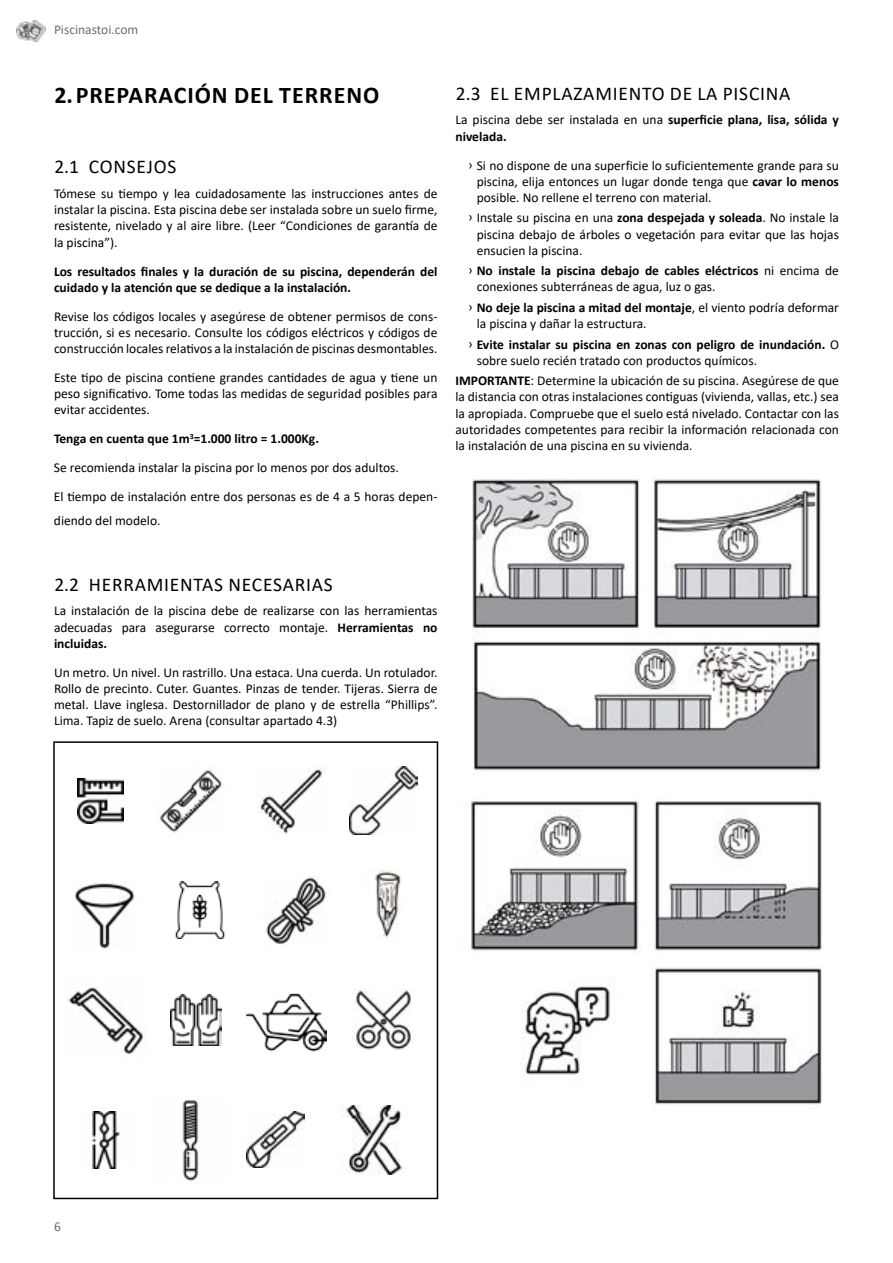
<style>
.page{position:relative;width:893px;height:1263px;background:#fff}
.page>*{position:absolute;margin:0;border:0;box-sizing:border-box;transform-origin:0 0}
.t1{font:700 24px "Calibri";letter-spacing:.04em;color:#000}
.t2{font:19.5px "Calibri";letter-spacing:.04em;color:#000}
.t3{font:13.5px/16.2px "Calibri";color:#000;text-align:justify}
.t4{font:700 13.5px/16.2px "Calibri";color:#000}
.t5{font:13.5px "Calibri";color:#6d6e71}
.s1{font-weight:700}
.s2{font-weight:400}
</style>
<div class="page">
<img style="left:16px;top:20px;width:29px;height:22px">
<div style="left:53px;top:741px;width:385px;height:458px;border:2px solid #000"></div>
<img style="left:472px;top:478px;width:349px;height:293px">
<img style="left:471px;top:801px;width:351px;height:304px">
<img style="left:170px;top:994px;width:52px;height:51px">
<img style="left:346px;top:1106px;width:56px;height:68px">
<img style="left:175px;top:882px;width:50px;height:56px">
<img style="left:78px;top:778px;width:45px;height:45px">
<img style="left:246px;top:1111px;width:59px;height:57px">
<img style="left:264px;top:877px;width:62px;height:67px">
<img style="left:74px;top:883px;width:61px;height:66px">
<img style="left:375px;top:869px;width:26px;height:68px">
<img style="left:352px;top:990px;width:60px;height:60px">
<img style="left:180px;top:1100px;width:19px;height:80px">
<img style="left:156px;top:768px;width:67px;height:65px">
<img style="left:350px;top:767px;width:68px;height:68px">
<img style="left:91px;top:1112px;width:33px;height:56px">
<img style="left:260px;top:767px;width:62px;height:67px">
<img style="left:68px;top:987px;width:77px;height:68px">
<img style="left:247px;top:993px;width:80px;height:59px">
<p class="t5" style="left:54px;top:23px;width:86px">Piscinastoi.com</p>
<h1 class="t1" style="left:54px;top:83px;width:326px">2. PreParaciÓn del terreno</h1>
<h2 class="t2" style="left:54px;top:153px;width:124px">2.1 CONSEJOS</h2>
<p class="t3" style="left:54px;top:185px;width:385px">Tómese su tiempo y lea cuidadosamente las instrucciones antes de instalar la piscina. Esta piscina debe ser instalada sobre un suelo firme, resistente, nivelado y al aire libre. (Leer “Condiciones de garantía de la piscina”).</p>
<p class="t4" style="left:54px;top:263px;width:385px">Los resultados finales y la duración de su piscina, dependerán del cuidado y la atención que se dedique a la instalación.</p>
<p class="t3" style="left:54px;top:308px;width:385px">Revise los códigos locales y asegúrese de obtener permisos de cons&shy;trucción, si es necesario. Consulte los códigos eléctricos y códigos de construcción locales relativos a la instalación de piscinas desmontables.</p>
<p class="t3" style="left:54px;top:369px;width:385px">Este tipo de piscina contiene grandes cantidades de agua y tiene un peso significativo. Tome todas las medidas de seguridad posibles para evitar accidentes.</p>
<p class="t3" style="left:54px;top:425px;width:385px;line-height:29px;text-align:left"><span class="s1">tenga en cuenta que 1m</span><sup>3</sup><span class="s1">=1.000 litro = 1.000Kg.<br></span>Se recomienda instalar la piscina por lo menos por dos adultos.<br>El tiempo de instalación entre dos personas es de 4 a 5 horas depen-</p>
<p class="t3" style="left:54px;top:512px;width:108px">diendo del modelo.</p>
<h2 class="t2" style="left:456px;top:80px;width:336px">2.3 EL EMPLAZAMIENTO DE LA PISCINA</h2>
<p class="t4" style="left:455px;top:112px;width:385px"><span class="s2">La piscina debe ser instalada en una</span> superficie plana, lisa, sólida y nivelada.</p>
<p class="t3" style="left:477px;top:157px;width:364px;text-indent:-9px">ͧ Si no dispone de una superficie lo suficientemente grande para su piscina, elija entonces un lugar donde tenga que <span class="s1">cavar lo menos </span>posible. No rellene el terreno con material.</p>
<p class="t3" style="left:477px;top:209px;width:364px;text-indent:-8px">ͧ Instale su piscina en una <span class="s1">zona despejada y soleada</span>. No instale la piscina debajo de árboles o vegetación para evitar que las hojas ensucien la piscina.</p>
<p class="t3" style="left:477px;top:262px;width:364px;text-indent:-9px">ͧ <span class="s1">no instale la piscina debajo de cables eléctricos</span> ni encima de conexiones subterráneas de agua, luz o gas.</p>
<p class="t3" style="left:477px;top:299px;width:364px;text-indent:-9px">ͧ <span class="s1">no deje la piscina a mitad del montaje</span>, el viento podría deformar la piscina y dañar la estructura.</p>
<p class="t4" style="left:477px;top:336px;width:364px;text-indent:-9px"><span class="s2">ͧ</span> evite instalar su piscina en zonas con peligro de inundación. <span class="s2">O sobre suelo recién tratado con productos químicos.</span></p>
<p class="t3" style="left:455px;top:373px;width:385px"><span class="s1">iMPortante</span>: Determine la ubicación de su piscina. Asegúrese de que la distancia con otras instalaciones contiguas (vivienda, vallas, etc.) sea la apropiada. Compruebe que el suelo está nivelado. Contactar con las autoridades competentes para recibir la información relacionada con la instalación de una piscina en su vivienda.</p>
<h2 class="t2" style="left:54px;top:571px;width:280px">2.2 HERRAMIENTAS NECESARIAS</h2>
<p class="t3" style="left:54px;top:603px;width:385px">La instalación de la piscina debe de realizarse con las herramientas adecuadas para asegurarse correcto montaje. <span class="s1">Herramientas no incluidas.</span></p>
<p class="t3" style="left:54px;top:664px;width:385px">Un metro. Un nivel. Un rastrillo. Una estaca. Una cuerda. Un rotulador.<br>Rollo de precinto. Cuter. Guantes. Pinzas de tender. Tijeras. Sierra de metal. Llave inglesa. Destornillador de plano y de estrella “Phillips”.<br>Lima. Tapiz de suelo. Arena (consultar apartado 4.3)</p>
<p class="t5" style="left:54px;top:1219px;width:8px">6</p>
</div>
